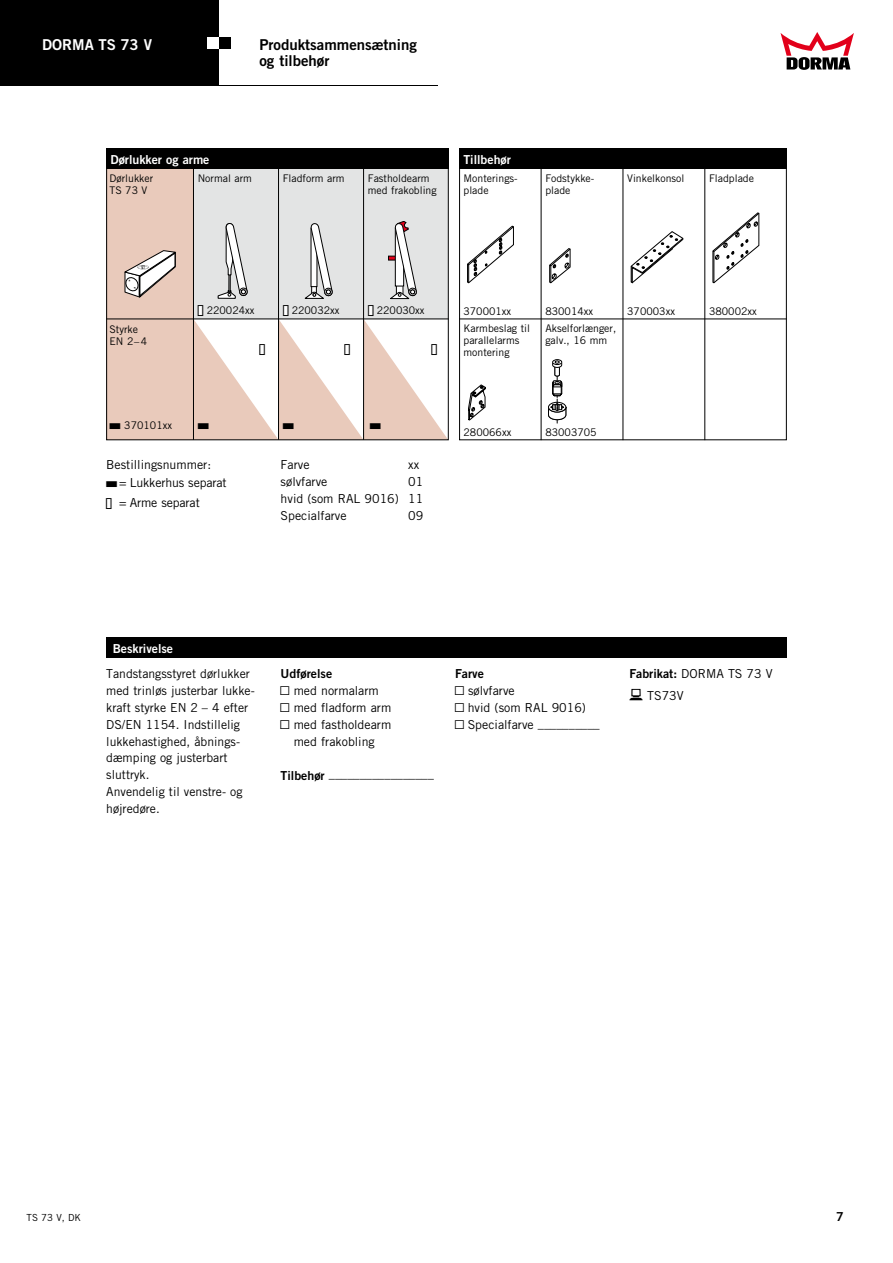
<style>
.page{position:relative;width:893px;height:1263px;background:#fff}
.page>*{position:absolute;margin:0;border:0;box-sizing:border-box;transform-origin:0 0}
.t1{font:15px/16.5px "Trade Gothic Bold Two";color:#000}
.t2{font:15px "Trade Gothic Bold Two";color:#fff}
.t3{font:12.3px/17px "Trade Gothic";color:#000}
.t4{font:12.3px "Trade Gothic Bold Two";color:#fff}
.t5{font:12.3px "Trade Gothic Bold Two";color:#000}
.t6{font:10.5px/12px "Trade Gothic";color:#000}
.t7{font:9.75px "Trade Gothic";color:#000}
.t8{font:9.75px "Kasten";color:#000}
.t9{font:5.25px "Kasten";color:#000;scale:3.75 1}
.s1{font-family:"Kasten";font-size:9.75px;color:#fff}
.s2{font-family:"Kasten";font-size:9.75px}
.s3{font-family:"Kasten";font-size:5.25px}
.s4{font-family:"AG Figures+Pi BQ"}
.s5{font-family:"Trade Gothic Bold Two"}
.s6{font-family:"Kasten"}
</style>
<div class="page">
<svg style="left:780px;top:32px;width:74px;height:38px"></svg>
<div style="left:106px;top:638px;width:681px;height:20px;background:#000"></div>
<div style="left:193px;top:169px;width:255px;height:150px;background:#e3e4e4"></div>
<svg style="left:467px;top:226px;width:47px;height:57px"></svg>
<svg style="left:549px;top:248px;width:22px;height:35px"></svg>
<svg style="left:630px;top:231px;width:53px;height:52px"></svg>
<svg style="left:712px;top:213px;width:47px;height:70px"></svg>
<svg style="left:194px;top:320px;width:253px;height:118px"></svg>
<div style="left:106px;top:169px;width:87px;height:271px;background:#e9cabb"></div>
<hr style="left:193px;top:168px;width:1px;height:272px;background:#000">
<hr style="left:278px;top:168px;width:1px;height:272px;background:#000">
<hr style="left:363px;top:168px;width:1px;height:272px;background:#000">
<hr style="left:541px;top:168px;width:1px;height:272px;background:#000">
<hr style="left:623px;top:168px;width:1px;height:272px;background:#000">
<hr style="left:704px;top:168px;width:1px;height:272px;background:#000">
<hr style="left:106px;top:319px;width:343px;height:1px;background:#000">
<hr style="left:459px;top:319px;width:328px;height:1px;background:#000">
<svg style="left:124px;top:250px;width:52px;height:48px"></svg>
<div style="left:239px;top:287px;width:9px;height:9px;border:1px solid #000;border-radius:3px"></div>
<svg style="left:217px;top:223px;width:30px;height:76px"></svg>
<div style="left:324px;top:287px;width:9px;height:9px;border:1px solid #000;border-radius:3px"></div>
<svg style="left:304px;top:223px;width:28px;height:76px"></svg>
<svg style="left:388px;top:221px;width:29px;height:79px"></svg>
<svg style="left:468px;top:384px;width:18px;height:37px"></svg>
<svg style="left:548px;top:359px;width:18px;height:64px"></svg>
<div style="left:459px;top:168px;width:328px;height:272px;border:1px solid #000"></div>
<div style="left:0;top:0;width:219px;height:85px;background:#000"></div>
<div style="left:219px;top:37px;width:12px;height:11px;background:#000"></div>
<div style="left:106px;top:168px;width:343px;height:272px;border:1px solid #000"></div>
<div style="left:207px;top:37px;width:12px;height:11px;background:#fff"></div>
<div style="left:106px;top:149px;width:343px;height:20px;background:#000"></div>
<div style="left:459px;top:149px;width:328px;height:20px;background:#000"></div>
<p class="t2" style="left:42px;top:35px;width:112px">DORMA TS 73 V</p>
<p class="t1" style="left:259px;top:36px;width:159px">Produktsammensætning og tilbehør</p>
<p class="t4" style="left:110px;top:152px;width:101px">Dørlukker og arme</p>
<p class="t4" style="left:463px;top:152px;width:49px">Tillbehør</p>
<p class="t6" style="left:109px;top:172px;width:45px">Dørlukker</p>
<p class="t6" style="left:198px;top:172px;width:56px">Normal arm</p>
<p class="t6" style="left:283px;top:172px;width:63px">Fladform arm</p>
<p class="t6" style="left:368px;top:172px;width:63px">Fastholdearm</p>
<p class="t6" style="left:110px;top:184px;width:39px">TS 73 V</p>
<p class="t6" style="left:368px;top:184px;width:70px">med frakobling</p>
<p class="t6" style="left:463px;top:172px;width:54px">Monterings-</p>
<p class="t6" style="left:545px;top:172px;width:49px">Fodstykke-</p>
<p class="t6" style="left:627px;top:172px;width:59px">Vinkelkonsol</p>
<p class="t6" style="left:709px;top:172px;width:46px">Fladplade</p>
<p class="t6" style="left:463px;top:184px;width:27px">plade</p>
<p class="t6" style="left:545px;top:184px;width:27px">plade</p>
<p class="t6" style="left:109px;top:324px;width:39px">Styrke<br>EN 2–4</p>
<p class="t6" style="left:198px;top:305px;width:58px"><span class="s1">X</span><span class="s2">X</span> 220024xx</p>
<p class="t6" style="left:283px;top:305px;width:58px"><span class="s1">X</span><span class="s2">X</span> 220032xx</p>
<p class="t6" style="left:368px;top:305px;width:58px"><span class="s1">X</span><span class="s2">X</span> 220030xx</p>
<p class="t8" style="left:259px;top:344px;width:7px">X</p>
<p class="t8" style="left:344px;top:344px;width:7px">X</p>
<p class="t8" style="left:432px;top:344px;width:7px">X</p>
<p class="t6" style="left:109px;top:420px;width:64px"><span class="s3">X</span> 370101xx</p>
<p class="t9" style="left:198px;top:424px;width:4px">X</p>
<p class="t9" style="left:283px;top:424px;width:4px">X</p>
<p class="t9" style="left:370px;top:424px;width:4px">X</p>
<p class="t3" style="left:106px;top:456px;width:106px">Bestillingsnummer:</p>
<p class="t9" style="left:106px;top:481px;width:4px">X</p>
<p class="t3" style="left:106px;top:472px;width:122px;line-height:20.2px;text-indent:13px">= Lukkerhus separat<br><span class="s2">X</span> = Arme separat</p>
<p class="t3" style="left:281px;top:456px;width:30px">Farve</p>
<p class="t3" style="left:408px;top:456px;width:12px">xx</p>
<p class="t3" style="left:281px;top:473px;width:48px">sølvfarve</p>
<p class="t3" style="left:281px;top:473px;width:144px;text-align:justify;text-indent:128px">01 hvid (som RAL 9016) 11<br>Specialfarve</p>
<p class="t3" style="left:408px;top:506px;width:17px">09</p>
<p class="t6" style="left:463px;top:305px;width:49px">370001xx</p>
<p class="t6" style="left:545px;top:305px;width:49px">830014xx</p>
<p class="t6" style="left:627px;top:305px;width:49px">370003xx</p>
<p class="t6" style="left:709px;top:305px;width:49px">380002xx</p>
<p class="t6" style="left:463px;top:322px;width:68px">Karmbeslag til</p>
<p class="t6" style="left:545px;top:322px;width:72px">Akselforlænger,</p>
<p class="t6" style="left:463px;top:334px;width:57px">parallelarms</p>
<p class="t6" style="left:545px;top:334px;width:63px">galv., 16 mm</p>
<p class="t6" style="left:463px;top:346px;width:48px">montering</p>
<p class="t6" style="left:463px;top:426px;width:49px">280066xx</p>
<p class="t6" style="left:545px;top:426px;width:53px">83003705</p>
<p class="t4" style="left:113px;top:641px;width:62px">Beskrivelse</p>
<p class="t3" style="left:106px;top:665px;width:150px">Tandstangsstyret dørlukker med trinløs justerbar lukke&shy;kraft styrke EN 2 – 4 efter<br>DS/EN 1154. Indstillelig lukkehastighed, åbnings&shy;dæmping og justerbart sluttryk.<br>Anvendelig til venstre- og højredøre.</p>
<p class="t5" style="left:281px;top:666px;width:53px">Udførelse</p>
<p class="t3" style="left:281px;top:682px;width:100px"><span class="s4">Y</span> med normalarm</p>
<p class="t3" style="left:281px;top:699px;width:112px"><span class="s4">Y</span> med fladform arm</p>
<p class="t3" style="left:281px;top:716px;width:112px"><span class="s4">Y</span> med fastholdearm</p>
<p class="t3" style="left:294px;top:733px;width:83px">med frakobling</p>
<p class="t3" style="left:281px;top:765px;width:155px"><span class="s5">Tilbehør</span> _________________</p>
<p class="t5" style="left:455px;top:666px;width:30px">Farve</p>
<p class="t3" style="left:455px;top:682px;width:146px"><span class="s4">Y</span> sølvfarve<br><span class="s4">Y</span> hvid (som RAL 9016)<br><span class="s4">Y</span> Specialfarve __________</p>
<p class="t3" style="left:629px;top:663px;width:145px;line-height:21.1px"><span class="s5">Fabrikat:</span> DORMA TS 73 V<br><span class="s6">B</span> TS73V</p>
<p class="t7" style="left:27px;top:1212px;width:56px">TS 73 V, DK</p>
<p class="t5" style="left:836px;top:1209px;width:9px">7</p>
</div>
